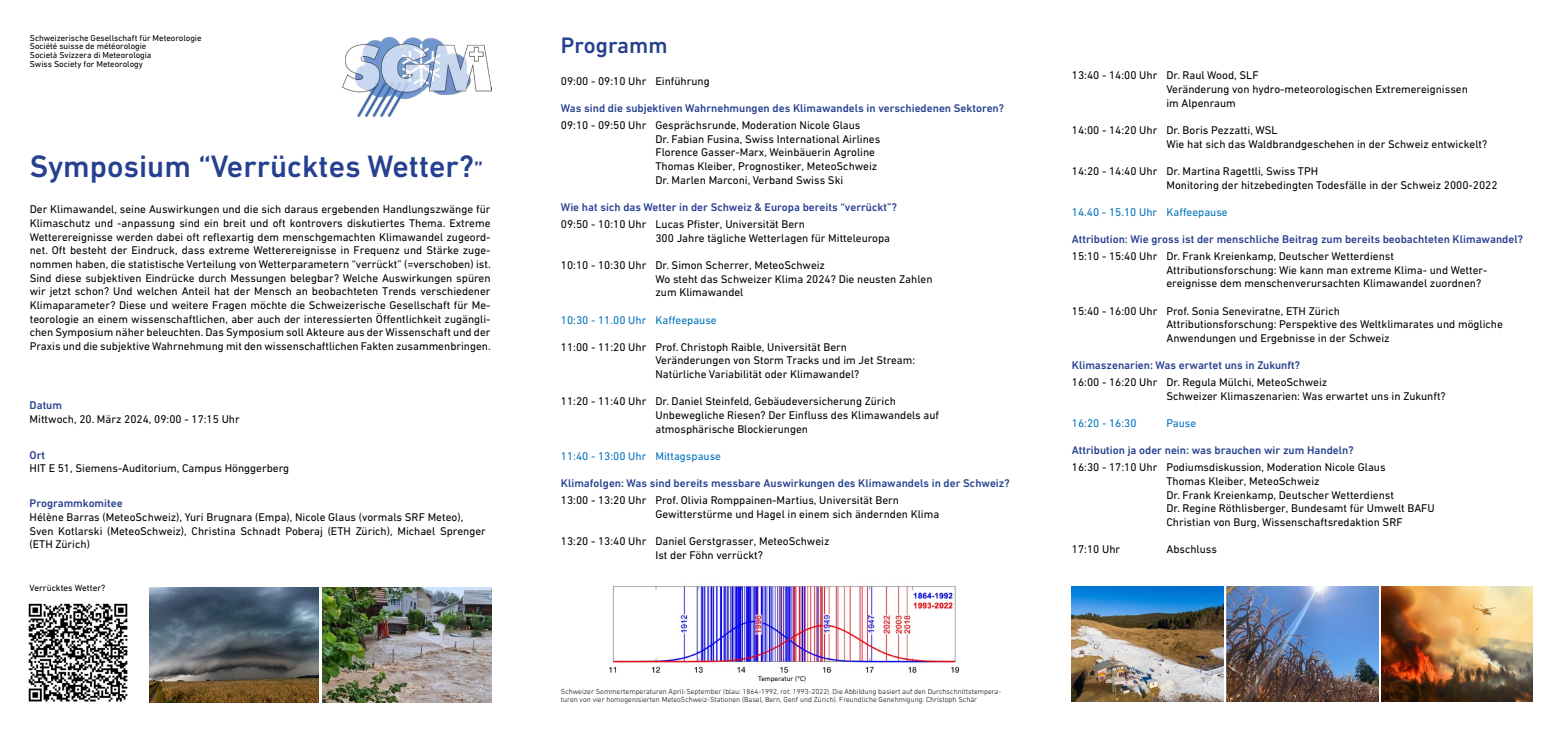
<style>
.page{position:relative;width:1563px;height:737px;background:#fff}
.page>*{position:absolute;margin:0;border:0;box-sizing:border-box;transform-origin:0 0}
.t1{font:500 31.5px "DIN Next W1 G";color:#25408f}
.t2{font:500 22.75px "DIN Next W1 G";color:#25408f}
.t3{font:11.38px/13.7px "DIN Next W1 G";color:#000}
.t4{font:500 11.38px "DIN Next W1 G";color:#25408f}
.t5{font:11.38px "DIN Next W1 G";color:#0072bc}
.t6{font:9.19px "DIN Next W1 G";letter-spacing:-.005em;color:#000}
.t7{font:8.75px/8.8px "DIN Next W1 G";letter-spacing:-.005em;color:#000}
.t8{font:300 7.44px/8.9px "DIN Next W1 G";color:#000}
.t9{font:7px "DIN Next W1 G";color:#000}
.s1{font-size:22.75px}
</style>
<div class="page">
<img style="left:342px;top:37px;width:149px;height:79px">
<img style="left:609px;top:586px;width:351px;height:87px">
<img style="left:150px;top:588px;width:169px;height:114px">
<img style="left:323px;top:588px;width:169px;height:114px">
<img style="left:1381px;top:587px;width:152px;height:114px">
<img style="left:1071px;top:587px;width:152px;height:114px">
<img style="left:1226px;top:587px;width:152px;height:114px">
<img style="left:28px;top:603px;width:100px;height:99px">
<p class="t7" style="left:30px;top:33px;width:173px">Schweizerische Gesellschaft für Meteorologie Société suisse de météorologie<br>Società Svizzera di Meteorologia<br>Swiss Society for Meteorology</p>
<h1 class="t1" style="left:30px;top:148px;width:455px">Symposium “Verrücktes Wetter?<span class="s1">”</span></h1>
<p class="t3" style="left:30px;top:202px;width:462px;text-align:justify">Der Klimawandel, seine Auswirkungen und die sich daraus ergebenden Handlungszwänge für Klimaschutz und -anpassung sind ein breit und oft kontrovers diskutiertes Thema. Extreme Wetterereignisse werden dabei oft reflexartig dem menschgemachten Klimawandel zugeord&shy;net. Oft besteht der Eindruck, dass extreme Wetterereignisse in Frequenz und Stärke zuge&shy;nommen haben, die statistische Verteilung von Wetterparametern “verrückt” (=verschoben) ist.<br>Sind diese subjektiven Eindrücke durch Messungen belegbar? Welche Auswirkungen spüren wir jetzt schon? Und welchen Anteil hat der Mensch an beobachteten Trends verschiedener Klimaparameter? Diese und weitere Fragen möchte die Schweizerische Gesellschaft für Me&shy;teorologie an einem wissenschaftlichen, aber auch der interessierten Öffentlichkeit zugängli&shy;chen Symposium näher beleuchten. Das Symposium soll Akteure aus der Wissenschaft und der Praxis und die subjektive Wahrnehmung mit den wissenschaftlichen Fakten zusammenbringen.</p>
<p class="t4" style="left:30px;top:399px;width:34px">Datum</p>
<p class="t3" style="left:30px;top:412px;width:212px">Mittwoch, 20. März 2024, 09:00 - 17:15 Uhr</p>
<p class="t4" style="left:30px;top:448px;width:17px">Ort</p>
<p class="t3" style="left:30px;top:461px;width:261px">HIT E 51, Siemens-Auditorium, Campus Hönggerberg</p>
<p class="t4" style="left:30px;top:497px;width:95px">Programmkomitee</p>
<p class="t3" style="left:30px;top:510px;width:458px">Hélène Barras (MeteoSchweiz), Yuri Brugnara (Empa), Nicole Glaus (vormals SRF Meteo),<br>Sven Kotlarski (MeteoSchweiz), Christina Schnadt Poberaj (ETH Zürich), Michael Sprenger (ETH Zürich)</p>
<p class="t6" style="left:30px;top:582px;width:77px">Verrücktes Wetter?</p>
<h2 class="t2" style="left:561px;top:32px;width:108px">Programm</h2>
<p class="t3" style="left:561px;top:74px;width:150px">09:00 - 09:10 Uhr Einführung</p>
<p class="t4" style="left:561px;top:102px;width:445px">Was sind die subjektiven Wahrnehmungen des Klimawandels in verschiedenen Sektoren?</p>
<p class="t3" style="left:655px;top:118px;width:226px;text-indent:-94px">09:10 - 09:50 Uhr Gesprächsrunde, Moderation Nicole Glaus<br>Dr. Fabian Fusina, Swiss International Airlines Florence Gasser-Marx, Weinbäuerin Agroline Thomas Kleiber, Prognostiker, MeteoSchweiz Dr. Marlen Marconi, Verband Swiss Ski</p>
<p class="t4" style="left:561px;top:201px;width:337px">Wie hat sich das Wetter in der Schweiz &amp; Europa bereits “verrückt”?</p>
<p class="t3" style="left:655px;top:217px;width:236px;text-indent:-95px">09:50 - 10:10 Uhr Lucas Pfister, Universität Bern<br>300 Jahre tägliche Wetterlagen für Mitteleuropa</p>
<p class="t3" style="left:655px;top:258px;width:279px;text-indent:-94px">10:10 - 10:30 Uhr Dr. Simon Scherrer, MeteoSchweiz<br>Wo steht das Schweizer Klima 2024? Die neusten Zahlen zum Klimawandel</p>
<p class="t5" style="left:561px;top:313px;width:157px">10:30 - 11.00 Uhr Kaffeepause</p>
<p class="t3" style="left:655px;top:340px;width:261px;text-indent:-94px">11:00 - 11:20 Uhr Prof. Christoph Raible, Universität Bern<br>Veränderungen von Storm Tracks und im Jet Stream:<br>Natürliche Variabilität oder Klimawandel?</p>
<p class="t3" style="left:655px;top:394px;width:285px;text-indent:-94px">11:20 - 11:40 Uhr Dr. Daniel Steinfeld, Gebäudeversicherung Zürich<br>Unbewegliche Riesen? Der Einfluss des Klimawandels auf atmosphärische Blockierungen</p>
<p class="t5" style="left:561px;top:449px;width:162px">11:40 - 13:00 Uhr Mittagspause</p>
<p class="t4" style="left:561px;top:477px;width:450px">Klimafolgen: Was sind bereits messbare Auswirkungen des Klimawandels in der Schweiz?</p>
<p class="t3" style="left:655px;top:493px;width:285px;text-indent:-95px">13:00 - 13:20 Uhr Prof. Olivia Romppainen-Martius, Universität Bern<br>Gewitterstürme und Hagel in einem sich ändernden Klima</p>
<p class="t3" style="left:655px;top:534px;width:176px;text-indent:-95px">13:20 - 13:40 Uhr Daniel Gerstgrasser, MeteoSchweiz<br>Ist der Föhn verrückt?</p>
<p class="t9" style="left:758px;top:674px;width:50px">Temperatur (°C)</p>
<p class="t8" style="left:561px;top:686px;width:442px">Schweizer Sommertemperaturen April-September (blau: 1864-1992, rot: 1993-2022). Die Abbildung basiert auf den Durchschnittstempera&shy;turen von vier homogenisierten MeteoSchweiz-Stationen (Basel, Bern, Genf und Zürich). Freundliche Genehmigung: Christoph Schär</p>
<p class="t3" style="left:1166px;top:69px;width:303px;text-indent:-94px">13:40 - 14:00 Uhr Dr. Raul Wood, SLF<br>Veränderung von hydro-meteorologischen Extremereignissen im Alpenraum</p>
<p class="t3" style="left:1166px;top:123px;width:322px;text-indent:-95px">14:00 - 14:20 Uhr Dr. Boris Pezzatti, WSL<br>Wie hat sich das Waldbrandgeschehen in der Schweiz entwickelt?</p>
<p class="t3" style="left:1166px;top:164px;width:333px;text-indent:-95px">14:20 - 14:40 Uhr Dr. Martina Ragettli, Swiss TPH<br>Monitoring der hitzebedingten Todesfälle in der Schweiz 2000-2022</p>
<p class="t5" style="left:1072px;top:205px;width:157px">14.40 - 15.10 Uhr Kaffeepause</p>
<p class="t4" style="left:1072px;top:233px;width:453px">Attribution: Wie gross ist der menschliche Beitrag zum bereits beobachteten Klimawandel?</p>
<p class="t3" style="left:1166px;top:249px;width:322px;text-indent:-95px">15:10 - 15:40 Uhr Dr. Frank Kreienkamp, Deutscher Wetterdienst<br>Attributionsforschung: Wie kann man extreme Klima- und Wetter&shy;ereignisse dem menschenverursachten Klimawandel zuordnen?</p>
<p class="t3" style="left:1166px;top:304px;width:338px;text-indent:-95px">15:40 - 16:00 Uhr Prof. Sonia Seneviratne, ETH Zürich<br>Attributionsforschung: Perspektive des Weltklimarates und mögliche<br>Anwendungen und Ergebnisse in der Schweiz</p>
<p class="t4" style="left:1072px;top:359px;width:230px">Klimaszenarien: Was erwartet uns in Zukunft?</p>
<p class="t3" style="left:1166px;top:375px;width:281px;text-indent:-95px">16:00 - 16:20 Uhr Dr. Regula Mülchi, MeteoSchweiz<br>Schweizer Klimaszenarien: Was erwartet uns in Zukunft?</p>
<p class="t5" style="left:1072px;top:417px;width:66px">16:20 - 16:30</p>
<p class="t5" style="left:1166px;top:417px;width:31px">Pause</p>
<p class="t4" style="left:1072px;top:444px;width:283px">Attribution ja oder nein: was brauchen wir zum Handeln?</p>
<p class="t3" style="left:1166px;top:460px;width:270px;text-indent:-94px">16:30 - 17:10 Uhr Podiumsdiskussion, Moderation Nicole Glaus<br>Thomas Kleiber, MeteoSchweiz<br>Dr. Frank Kreienkamp, Deutscher Wetterdienst<br>Dr. Regine Röthlisberger, Bundesamt für Umwelt BAFU Christian von Burg, Wissenschaftsredaktion SRF</p>
<p class="t3" style="left:1072px;top:542px;width:50px">17:10 Uhr</p>
<p class="t3" style="left:1166px;top:542px;width:52px">Abschluss</p>
</div>
